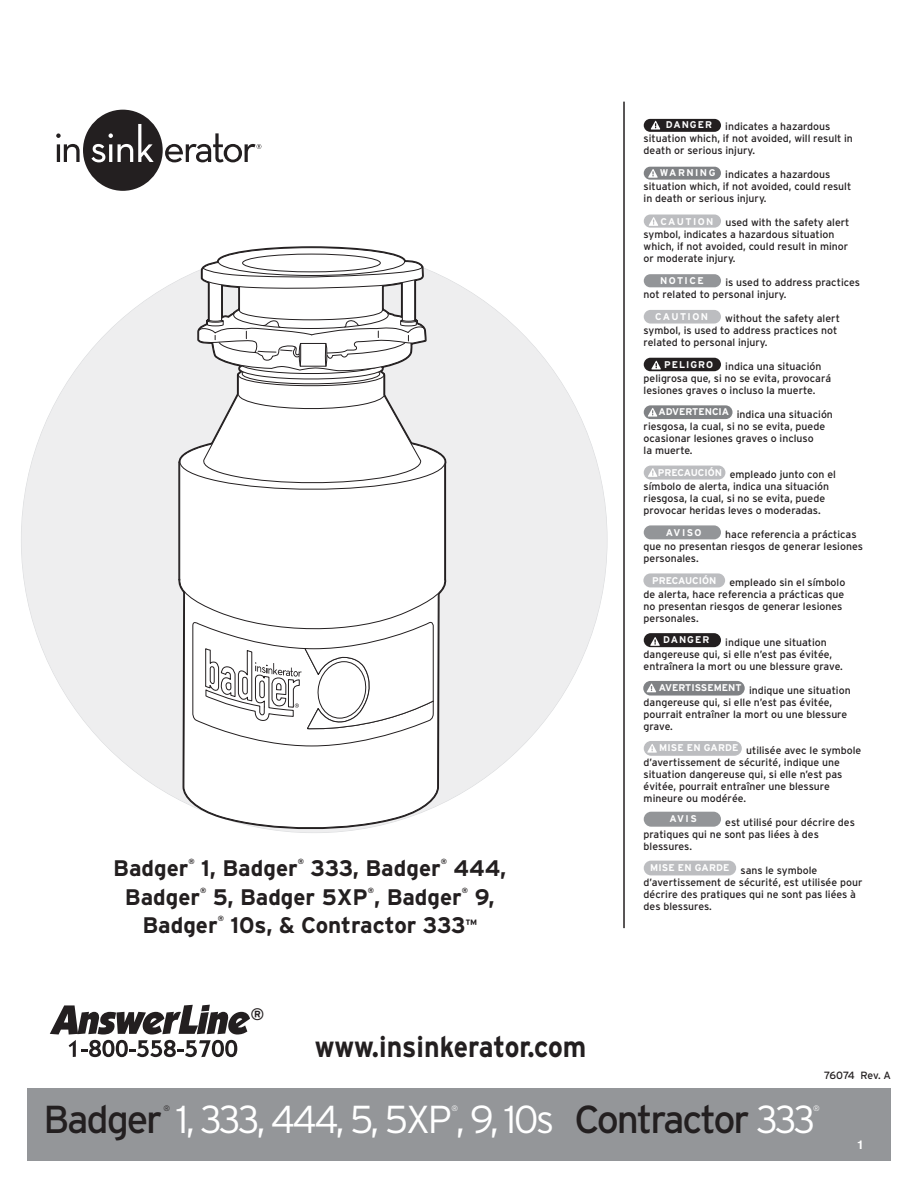
<style>
.page{position:relative;width:918px;height:1188px;background:#fff}
.page>*{position:absolute;margin:0;border:0;box-sizing:border-box;transform-origin:0 0}
.t1{font:300 39px "Interstate";letter-spacing:-.065em;color:#fff}
.t2{font:700 29.25px "Interstate";color:#231f20;scale:.91 1}
.t3{font:700 22.5px "Interstate";color:#231f20}
.t4{font:700 16.65px "Interstate";color:#231f20}
.t5{font:700 12px "Helvetica";color:#fff}
.t6{font:10.5px/12px "Interstate";color:#231f20}
.t7{font:10.5px "Interstate";letter-spacing:-.025em;color:#231f20}
.t8{font:700 9.75px "Interstate";letter-spacing:.015em;color:#fff}
.t9{font:700 9.75px "Interstate";letter-spacing:.15em;color:#fff}
.t10{font:700 9.75px "Interstate";letter-spacing:.1em;color:#fff}
.t11{font:300 7.8px "Interstate";color:#fff}
.t12{font:300 7.8px "Interstate";color:#231f20}
.t13{font:700 7.5px "Interstate";color:#231f20}
.s1{font-weight:400;color:#231f20}
</style>
<div class="page">
<div style="left:27px;top:1088px;width:864px;height:73px;background:#949699"></div>
<div style="left:22px;top:247px;width:585px;height:585px;background:#eeeeef;border-radius:50%"></div>
<svg style="left:183px;top:635px;width:256px;height:197px;background:#f4f4f4"></svg>
<div style="left:178px;top:492px;width:268px;height:143px;background:#fff"></div>
<svg style="left:167px;top:246px;width:292px;height:246px"></svg>
<div style="left:242px;top:254px;width:139px;height:18px;border:1px solid #231f20;border-radius:50%"></div>
<svg style="left:192px;top:620px;width:242px;height:126px;background:#ececec"></svg>
<svg style="left:50px;top:1005px;width:200px;height:52px"></svg>
<div style="left:83px;top:110px;width:80px;height:81px;background:#231f20;border-radius:50%"></div>
<svg style="left:56px;top:133px;width:5px;height:5px"></svg>
<hr style="left:57px;top:144px;width:3px;height:18px;background:#231f20">
<svg style="left:64px;top:144px;width:16px;height:18px"></svg>
<svg style="left:91px;top:124px;width:63px;height:38px"></svg>
<svg style="left:165px;top:133px;width:96px;height:29px"></svg>
<hr style="left:623px;top:102px;width:2px;height:826px;background:#231f20">
<div style="left:644px;top:119px;width:77px;height:13px;background:#231f20;border-radius:6px"></div>
<svg style="left:651px;top:121px;width:9px;height:9px"></svg>
<div style="left:644px;top:167px;width:77px;height:13px;background:#808285;border-radius:6px"></div>
<svg style="left:648px;top:169px;width:10px;height:9px"></svg>
<div style="left:644px;top:215px;width:77px;height:13px;background:#bcbdc0;border-radius:7px"></div>
<svg style="left:649px;top:217px;width:9px;height:9px"></svg>
<div style="left:644px;top:274px;width:77px;height:13px;background:#939598;border-radius:7px"></div>
<div style="left:644px;top:310px;width:77px;height:14px;background:#bcbdc0;border-radius:7px"></div>
<div style="left:644px;top:633px;width:77px;height:14px;background:#231f20;border-radius:7px"></div>
<svg style="left:650px;top:637px;width:10px;height:8px"></svg>
<div style="left:644px;top:358px;width:77px;height:13px;background:#231f20;border-radius:7px"></div>
<svg style="left:651px;top:361px;width:10px;height:8px"></svg>
<div style="left:644px;top:405px;width:89px;height:14px;background:#808285;border-radius:7px"></div>
<svg style="left:648px;top:408px;width:9px;height:9px"></svg>
<div style="left:643px;top:681px;width:102px;height:15px;background:#808285;border-radius:7px"></div>
<svg style="left:647px;top:684px;width:9px;height:8px"></svg>
<div style="left:644px;top:466px;width:81px;height:14px;background:#bcbdc0;border-radius:7px"></div>
<svg style="left:648px;top:468px;width:9px;height:9px"></svg>
<div style="left:643px;top:573px;width:82px;height:14px;background:#bcbdc0;border-radius:7px"></div>
<div style="left:644px;top:741px;width:98px;height:15px;background:#bcbdc0;border-radius:7px"></div>
<svg style="left:647px;top:744px;width:10px;height:9px"></svg>
<div style="left:644px;top:861px;width:92px;height:14px;background:#bcbdc0;border-radius:7px"></div>
<div style="left:644px;top:525px;width:77px;height:14px;background:#939598;border-radius:7px"></div>
<div style="left:644px;top:812px;width:77px;height:15px;background:#939598;border-radius:8px"></div>
<h3 class="t3" style="left:113px;top:855px;width:77px">Badger</h3>
<p class="t13" style="left:188px;top:857px;width:8px">®</p>
<h3 class="t3" style="left:201px;top:855px;width:98px">1, Badger</h3>
<p class="t13" style="left:298px;top:857px;width:8px">®</p>
<h3 class="t3" style="left:311px;top:855px;width:132px">333, Badger</h3>
<p class="t13" style="left:441px;top:857px;width:8px">®</p>
<h3 class="t3" style="left:453px;top:855px;width:54px">444,</h3>
<h3 class="t3" style="left:125px;top:884px;width:77px">Badger</h3>
<p class="t13" style="left:200px;top:886px;width:8px">®</p>
<h3 class="t3" style="left:213px;top:884px;width:250px">5, Badger 5XP , Badger</h3>
<p class="t13" style="left:368px;top:886px;width:8px">®</p>
<p class="t13" style="left:462px;top:886px;width:8px">®</p>
<h3 class="t3" style="left:475px;top:884px;width:21px">9,</h3>
<h3 class="t3" style="left:143px;top:912px;width:77px">Badger</h3>
<p class="t13" style="left:218px;top:914px;width:8px">®</p>
<h3 class="t3" style="left:230px;top:912px;width:248px">10s, &amp; Contractor 333<sup>™</sup></h3>
<h3 class="t4" style="left:251px;top:1005px;width:15px">®</h3>
<h2 class="t2" style="left:315px;top:1030px;width:300px">www.insinkerator.com</h2>
<p class="t8" style="left:666px;top:119px;width:48px">DANGER</p>
<p class="t6" style="left:644px;top:120px;width:211px;text-indent:82px">indicates a hazardous situation which, if not avoided, will result in death or serious injury.</p>
<p class="t6" style="left:644px;top:168px;width:209px;text-indent:82px">indicates a hazardous situation which, if not avoided, could result in death or serious injury.</p>
<p class="t6" style="left:644px;top:216px;width:207px;text-indent:82px">used with the safety alert symbol, indicates a hazardous situation which, if not avoided, could result in minor or moderate injury.</p>
<p class="t6" style="left:644px;top:276px;width:218px;text-indent:82px">is used to address practices not related to personal injury.</p>
<p class="t6" style="left:644px;top:312px;width:198px;text-indent:82px">without the safety alert symbol, is used to address practices not related to personal injury.</p>
<p class="t6" style="left:644px;top:360px;width:189px;text-indent:82px">indica una situación peligrosa que, si no se evita, provocará lesiones graves o incluso la muerte.</p>
<p class="t6" style="left:644px;top:408px;width:191px;text-indent:93px">indica una situación riesgosa, la cual, si no se evita, puede ocasionar lesiones graves o incluso<br>la muerte.</p>
<p class="t6" style="left:644px;top:468px;width:194px;text-indent:86px">empleado junto con el símbolo de alerta, indica una situación riesgosa, la cual, si no se evita, puede provocar heridas leves o moderadas.</p>
<p class="t6" style="left:644px;top:528px;width:221px;text-indent:82px">hace referencia a prácticas que no presentan riesgos de generar lesiones personales.</p>
<p class="t6" style="left:644px;top:576px;width:203px;text-indent:86px">empleado sin el símbolo de alerta, hace referencia a prácticas que no presentan riesgos de generar lesiones personales.</p>
<p class="t6" style="left:644px;top:636px;width:201px;text-indent:82px">indique une situation dangereuse qui, si elle n’est pas évitée, entraînera la mort ou une blessure grave.</p>
<p class="t6" style="left:644px;top:684px;width:209px;text-indent:105px">indique une situation dangereuse qui, si elle n’est pas évitée, pourrait entraîner la mort ou une blessure grave.</p>
<p class="t6" style="left:644px;top:744px;width:219px;text-indent:102px">utilisée avec le symbole d’avertissement de sécurité, indique une situation dangereuse qui, si elle n’est pas évitée, pourrait entraîner une blessure mineure ou modérée.</p>
<p class="t6" style="left:644px;top:816px;width:213px;text-indent:82px">est utilisé pour décrire des pratiques qui ne sont pas liées à des blessures.</p>
<p class="t6" style="left:644px;top:864px;width:220px;text-indent:97px">sans le symbole d’avertissement de sécurité, est utilisée pour décrire des pratiques qui ne sont pas liées à des blessures.</p>
<p class="t9" style="left:660px;top:167px;width:57px">WARNING</p>
<p class="t9" style="left:660px;top:216px;width:55px">CAUTION</p>
<p class="t8" style="left:660px;top:275px;width:45px">NOTICE</p>
<p class="t9" style="left:655px;top:311px;width:55px">CAUTION</p>
<p class="t10" style="left:664px;top:359px;width:50px">PELIGRO</p>
<p class="t8" style="left:659px;top:406px;width:72px">ADVERTENCIA</p>
<p class="t8" style="left:658px;top:467px;width:66px">PRECAUCIÓN</p>
<p class="t8" style="left:666px;top:527px;width:37px">AVISO</p>
<p class="t8" style="left:652px;top:575px;width:66px">PRECAUCIÓN</p>
<p class="t8" style="left:663px;top:634px;width:48px">DANGER</p>
<p class="t8" style="left:659px;top:682px;width:84px">AVERTISSEMENT</p>
<p class="t8" style="left:659px;top:742px;width:81px">MISE EN GARDE</p>
<p class="t8" style="left:670px;top:813px;width:29px">AVIS</p>
<p class="t8" style="left:650px;top:862px;width:81px">MISE EN GARDE</p>
<p class="t7" style="left:824px;top:1070px;width:68px">76074 Rev. A</p>
<h1 class="t1" style="left:44px;top:1096px;width:773px"><span class="s1">Badger</span> 1, 333, 444, 5, 5XP , 9, 10s <span class="s1">Contractor</span> 333</h1>
<p class="t12" style="left:163px;top:1103px;width:8px">®</p>
<p class="t11" style="left:452px;top:1103px;width:8px">®</p>
<p class="t11" style="left:813px;top:1103px;width:8px">®</p>
<p class="t5" style="left:857px;top:1137px;width:8px">1</p>
</div>
